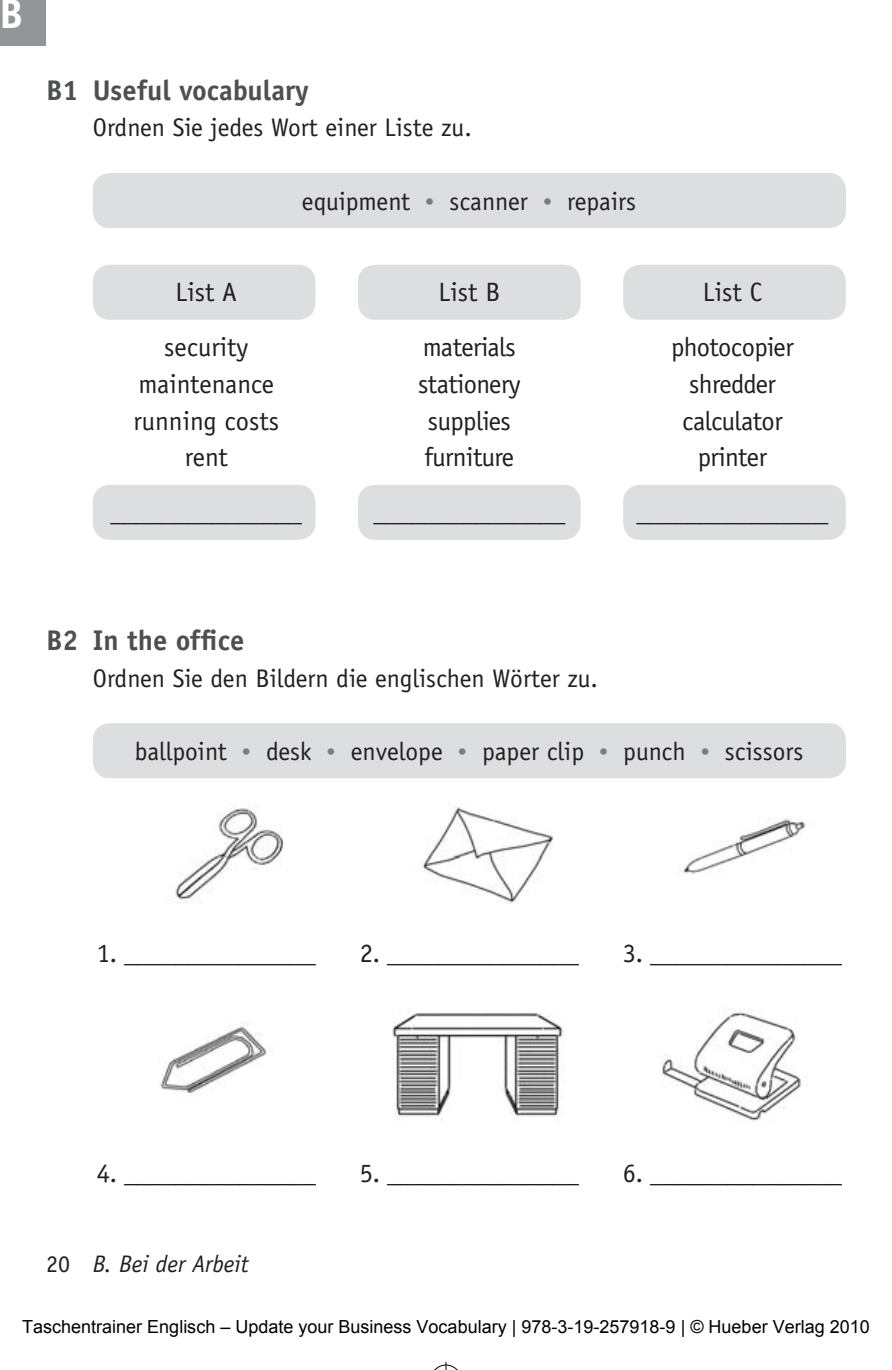
<style>
.page{position:relative;width:892px;height:1370px;background:#fff}
.page>*{position:absolute;margin:0;border:0;box-sizing:border-box;transform-origin:0 0}
.t1{font:700 42px "Officina Sans";color:#fff}
.t2{font:700 28.5px "Officina Sans";color:#4e4f50}
.t3{font:26.7px/36.6px "Officina Sans";letter-spacing:-.02em;color:#231f20;text-align:center}
.t4{font:26.7px/36.6px "Officina Sans";color:#231f20;text-align:center}
.t5{font:25.5px "Officina Sans";color:#231f20}
.t6{font:italic 24px "Officina Sans";color:#231f20}
.t7{font:18px "Arial";color:#000}
.s1{font-size:18px;color:#7a7c7f}
.s2{font-style:normal}
</style>
<div class="page">
<div style="left:0;top:0;width:46px;height:46px;background:#939598"></div>
<div style="left:358px;top:484px;width:222px;height:55px;background:#dddee0;border-radius:17px"></div>
<div style="left:623px;top:484px;width:222px;height:55px;background:#dddee0;border-radius:17px"></div>
<div style="left:93px;top:484px;width:222px;height:55px;background:#dddee0;border-radius:17px"></div>
<div style="left:358px;top:265px;width:222px;height:55px;background:#dddee0;border-radius:17px"></div>
<div style="left:623px;top:265px;width:222px;height:55px;background:#dddee0;border-radius:17px"></div>
<div style="left:93px;top:265px;width:222px;height:55px;background:#dddee0;border-radius:17px"></div>
<div style="left:93px;top:173px;width:752px;height:55px;background:#dddee0;border-radius:17px"></div>
<div style="left:93px;top:723px;width:752px;height:55px;background:#dddee0;border-radius:17px"></div>
<img style="left:680px;top:818px;width:126px;height:56px">
<img style="left:392px;top:1013px;width:173px;height:104px">
<img style="left:420px;top:807px;width:133px;height:96px">
<img style="left:160px;top:1021px;width:109px;height:73px">
<img style="left:660px;top:1012px;width:141px;height:109px">
<img style="left:175px;top:808px;width:109px;height:94px">
<svg style="left:435px;top:1362px;width:22px;height:7px"></svg>
<h1 class="t1" style="left:0;top:-13px;width:26px">B</h1>
<p class="t2" style="left:46px;top:72px;width:264px">B1 Useful vocabulary</p>
<p class="t5" style="left:93px;top:113px;width:380px">Ordnen Sie jedes Wort einer Liste zu.</p>
<p class="t5" style="left:302px;top:186px;width:335px">equipment <span class="s1">•</span> scanner <span class="s1">•</span> repairs</p>
<p class="t4" style="left:164px;top:265px;width:86px;line-height:54.9px">List A security</p>
<p class="t4" style="left:133px;top:366px;width:147px">maintenance running costs rent</p>
<p class="t3" style="left:110px;top:494px;width:193px">_______________</p>
<p class="t3" style="left:422px;top:265px;width:95px;line-height:54.9px">List B materials</p>
<p class="t3" style="left:418px;top:366px;width:104px;text-align:left">stationery supplies furniture</p>
<p class="t3" style="left:373px;top:494px;width:193px">_______________</p>
<p class="t3" style="left:671px;top:265px;width:124px;line-height:54.9px">List C photocopier</p>
<p class="t3" style="left:682px;top:366px;width:102px">shredder calculator printer</p>
<p class="t3" style="left:636px;top:494px;width:193px">_______________</p>
<p class="t2" style="left:46px;top:622px;width:200px">B2 In the office</p>
<p class="t5" style="left:93px;top:663px;width:507px">Ordnen Sie den Bildern die englischen Wörter zu.</p>
<p class="t5" style="left:135px;top:736px;width:670px">ballpoint <span class="s1">•</span> desk <span class="s1">•</span> envelope <span class="s1">•</span> paper clip <span class="s1">•</span> punch <span class="s1">•</span> scissors</p>
<p class="t3" style="left:97px;top:934px;width:221px">1. _______________</p>
<p class="t3" style="left:360px;top:934px;width:221px">2. _______________</p>
<p class="t3" style="left:622px;top:934px;width:221px">3. _______________</p>
<p class="t3" style="left:97px;top:1154px;width:221px">4. _______________</p>
<p class="t3" style="left:360px;top:1154px;width:221px">5. _______________</p>
<p class="t3" style="left:622px;top:1154px;width:221px">6. _______________</p>
<p class="t6" style="left:46px;top:1249px;width:204px"><span class="s2">20</span> B. Bei der Arbeit</p>
<p class="t7" style="left:22px;top:1314px;width:849px">Taschentrainer Englisch – Update your Business Vocabulary | 978-3-19-257918-9 | © Hueber Verlag 2010</p>
</div>
